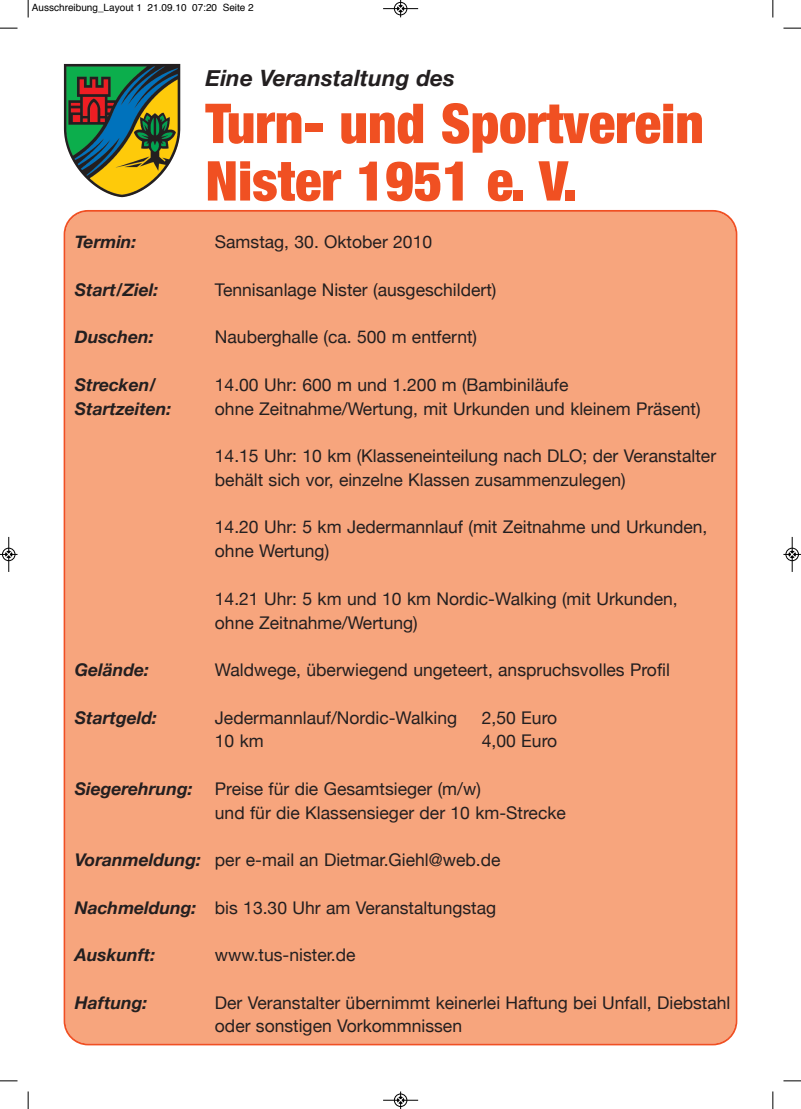
<style>
.page{position:relative;width:801px;height:1109px;background:#fff}
.page>*{position:absolute;margin:0;border:0;box-sizing:border-box;transform-origin:0 0}
.t1{font:900 condensed 55px/57.5px "Helvetica Neue";color:#f05022}
.t2{font:italic 700 22.5px "Helvetica Neue";color:#231f20}
.t3{font:17.5px/23.8px "Helvetica Neue";color:#231f20}
.t4{font:italic 700 17.5px "Helvetica Neue";color:#231f20}
.t5{font:10px "Helvetica";color:#000}
.s1{font-weight:700;font-style:italic}
</style>
<div class="page">
<div style="left:64px;top:210px;width:673px;height:835px;background:#f7a57d"></div>
<img style="left:64px;top:64px;width:116px;height:133px">
<svg style="left:28px;top:0;width:1px;height:18px"></svg>
<svg style="left:0;top:28px;width:18px;height:1px"></svg>
<svg style="left:772px;top:0;width:1px;height:18px"></svg>
<svg style="left:783px;top:28px;width:17px;height:1px"></svg>
<svg style="left:28px;top:1091px;width:1px;height:18px"></svg>
<svg style="left:0;top:1080px;width:18px;height:1px"></svg>
<svg style="left:772px;top:1091px;width:1px;height:18px"></svg>
<svg style="left:783px;top:1080px;width:17px;height:1px"></svg>
<hr style="left:383px;top:8px;width:35px;height:1px;background:#000">
<div style="left:394px;top:2px;width:13px;height:13px;border:1px solid #000;border-radius:50%"></div>
<div style="left:397px;top:5px;width:7px;height:7px;background:#000;border-radius:50%"></div>
<svg style="left:397px;top:0;width:6px;height:17px"></svg>
<div style="left:394px;top:1093px;width:13px;height:14px;border:1px solid #fff;border-radius:50%"></div>
<hr style="left:383px;top:1100px;width:35px;height:1px;background:#000">
<div style="left:394px;top:1093px;width:13px;height:13px;border:1px solid #000;border-radius:50%"></div>
<svg style="left:397px;top:1091px;width:6px;height:18px"></svg>
<hr style="left:9px;top:537px;width:1px;height:35px;background:#000">
<div style="left:2px;top:548px;width:13px;height:13px;border:1px solid #000;border-radius:50%"></div>
<svg style="left:0;top:551px;width:18px;height:6px"></svg>
<hr style="left:791px;top:537px;width:1px;height:35px;background:#000">
<div style="left:785px;top:548px;width:13px;height:13px;border:1px solid #000;border-radius:50%"></div>
<svg style="left:783px;top:551px;width:17px;height:6px"></svg>
<p class="t5" style="left:32px;top:4px;width:223px">Ausschreibung_Layout 1 21.09.10 07:20 Seite 2</p>
<p class="t2" style="left:205px;top:64px;width:251px">Eine Veranstaltung des</p>
<h1 class="t1" style="left:205px;top:99px;width:500px">Turn- und Sportverein<br>Nister 1951 e. V.</h1>
<p class="t4" style="left:75px;top:231px;width:63px">Termin:</p>
<p class="t3" style="left:215px;top:230px;width:219px">Samstag, 30. Oktober 2010</p>
<p class="t4" style="left:75px;top:279px;width:85px">Start/Ziel:</p>
<p class="t3" style="left:215px;top:277px;width:283px">Tennisanlage Nister (ausgeschildert)</p>
<p class="t4" style="left:75px;top:326px;width:80px">Duschen:</p>
<p class="t3" style="left:215px;top:325px;width:264px">Nauberghalle (ca. 500 m entfernt)</p>
<p class="t4" style="left:75px;top:374px;width:83px">Strecken/</p>
<p class="t3" style="left:215px;top:372px;width:355px">14.00 Uhr: 600 m und 1.200 m (Bambiniläufe</p>
<p class="t4" style="left:75px;top:397px;width:98px">Startzeiten:</p>
<p class="t3" style="left:215px;top:396px;width:487px">ohne Zeitnahme/Wertung, mit Urkunden und kleinem Präsent)</p>
<p class="t3" style="left:215px;top:444px;width:502px">14.15 Uhr: 10 km (Klasseneinteilung nach DLO; der Veranstalter behält sich vor, einzelne Klassen zusammenzulegen)</p>
<p class="t3" style="left:215px;top:515px;width:494px">14.20 Uhr: 5 km Jedermannlauf (mit Zeitnahme und Urkunden, ohne Wertung)</p>
<p class="t3" style="left:215px;top:586px;width:464px">14.21 Uhr: 5 km und 10 km Nordic-Walking (mit Urkunden, ohne Zeitnahme/Wertung)</p>
<p class="t4" style="left:75px;top:659px;width:76px">Gelände:</p>
<p class="t3" style="left:215px;top:657px;width:456px">Waldwege, überwiegend ungeteert, anspruchsvolles Profil</p>
<p class="t4" style="left:75px;top:706px;width:83px">Startgeld:</p>
<p class="t3" style="left:215px;top:705px;width:244px">Jedermannlauf/Nordic-Walking</p>
<p class="t3" style="left:481px;top:705px;width:77px">2,50 Euro</p>
<p class="t3" style="left:215px;top:729px;width:50px">10 km</p>
<p class="t3" style="left:481px;top:729px;width:77px">4,00 Euro</p>
<p class="t4" style="left:75px;top:777px;width:119px">Siegerehrung:</p>
<p class="t3" style="left:215px;top:776px;width:352px">Preise für die Gesamtsieger (m/w)<br>und für die Klassensieger der 10 km-Strecke</p>
<p class="t3" style="left:75px;top:847px;width:427px"><span class="s1">Voranmeldung:</span> per e-mail an Dietmar.Giehl@web.de</p>
<p class="t3" style="left:75px;top:895px;width:422px"><span class="s1">Nachmeldung:</span> bis 13.30 Uhr am Veranstaltungstag</p>
<p class="t4" style="left:75px;top:944px;width:82px">Auskunft:</p>
<p class="t3" style="left:215px;top:942px;width:142px">www.tus-nister.de</p>
<p class="t4" style="left:75px;top:991px;width:74px">Haftung:</p>
<p class="t3" style="left:215px;top:990px;width:517px">Der Veranstalter übernimmt keinerlei Haftung bei Unfall, Diebstahl oder sonstigen Vorkommnissen</p>
</div>
